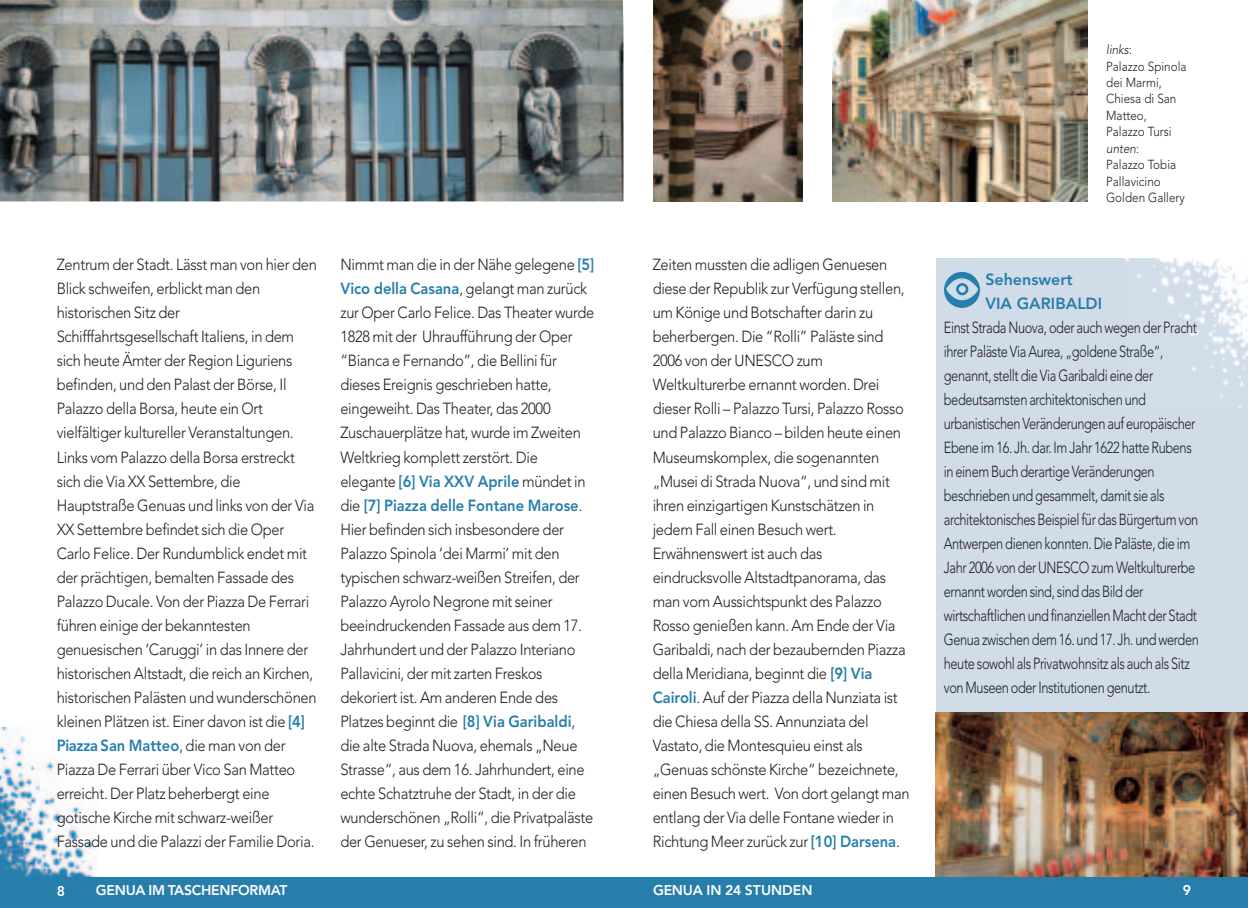
<style>
.page{position:relative;width:1248px;height:908px;background:#fff}
.page>*{position:absolute;margin:0;border:0;box-sizing:border-box;transform-origin:0 0}
.t1{font:300 16px/24px "Avenir LT Std";letter-spacing:-.02em;color:#231f20;scale:.92 1}
.t2{font:300 16px/24px "Avenir LT Std";letter-spacing:-.02em;color:#231f20;scale:.8 1}
.t3{font:800 16px/24px "Avenir LT Std";color:#277eab}
.t4{font:800 14px "Avenir LT Std";letter-spacing:-.02em;color:#fff}
.t5{font:800 14px "Avenir LT Std";color:#fff}
.t6{font:300 13px/16.4px "Avenir LT Std";color:#231f20;scale:.9 1}
.s1{font-weight:800;color:#277eab}
.s2{font-style:italic}
</style>
<div class="page">
<img style="left:0;top:727px;width:96px;height:150px">
<div style="left:935px;top:258px;width:312px;height:649px;background:#d1dce9"></div>
<img style="left:935px;top:712px;width:312px;height:165px">
<div style="left:624px;top:877px;width:623px;height:30px;background:#277eab"></div>
<div style="left:0;top:877px;width:624px;height:30px;background:#277eab"></div>
<img style="left:0;top:0;width:623px;height:201px">
<img style="left:653px;top:0;width:149px;height:201px">
<img style="left:832px;top:0;width:255px;height:201px">
<svg style="left:944px;top:271px;width:34px;height:37px"></svg>
<img style="left:1125px;top:258px;width:122px;height:150px">
<img style="left:1243px;top:258px;width:3px;height:149px">
<p class="t1" style="left:57px;top:254px;width:284px">Zentrum der Stadt. Lässt man von hier den Blick schweifen, erblickt man den historischen Sitz der Schifffahrtsgesellschaft Italiens, in dem sich heute Ämter der Region Liguriens befinden, und den Palast der Börse, Il Palazzo della Borsa, heute ein Ort vielfältiger kultureller Veranstaltungen.<br>Links vom Palazzo della Borsa erstreckt sich die Via XX Settembre, die Hauptstraße Genuas und links von der Via XX Settembre befindet sich die Oper Carlo Felice. Der Rundumblick endet mit der prächtigen, bemalten Fassade des Palazzo Ducale. Von der Piazza De Ferrari führen einige der bekanntesten genuesischen ‘Caruggi’ in das Innere der historischen Altstadt, die reich an Kirchen, historischen Palästen und wunderschönen kleinen Plätzen ist. Einer davon ist die <span class="s1">[4] Piazza San Matteo</span>, die man von der Piazza De Ferrari über Vico San Matteo erreicht. Der Platz beherbergt eine gotische Kirche mit schwarz-weißer Fassade und die Palazzi der Familie Doria.</p>
<p class="t1" style="left:340px;top:254px;width:278px">Nimmt man die in der Nähe gelegene <span class="s1">[5] Vico della Casana</span>, gelangt man zurück zur Oper Carlo Felice. Das Theater wurde 1828 mit der Uhraufführung der Oper “Bianca e Fernando”, die Bellini für dieses Ereignis geschrieben hatte, eingeweiht. Das Theater, das 2000<br>Zuschauerplätze hat, wurde im Zweiten Weltkrieg komplett zerstört. Die elegante <span class="s1">[6] Via XXV Aprile</span> mündet in die <span class="s1">[7] Piazza delle Fontane Marose</span>.<br>Hier befinden sich insbesondere der Palazzo Spinola ‘dei Marmi’ mit den typischen schwarz-weißen Streifen, der Palazzo Ayrolo Negrone mit seiner beeindruckenden Fassade aus dem 17.<br>Jahrhundert und der Palazzo Interiano Pallavicini, der mit zarten Freskos dekoriert ist. Am anderen Ende des Platzes beginnt die <span class="s1">[8] Via Garibaldi</span>, die alte Strada Nuova, ehemals „Neue Strasse“, aus dem 16. Jahrhundert, eine echte Schatztruhe der Stadt, in der die wunderschönen „Rolli“, die Privatpaläste der Genueser, zu sehen sind. In früheren</p>
<p class="t4" style="left:57px;top:884px;width:10px">8</p>
<p class="t4" style="left:96px;top:884px;width:193px">GENUA IM TASCHENFORMAT</p>
<p class="t6" style="left:1106px;top:43px;width:91px"><span class="s2">links</span>:<br>Palazzo Spinola dei Marmi,<br>Chiesa di San<br>Matteo,<br>Palazzo Tursi <span class="s2">unten</span>:<br>Palazzo Tobia<br>Pallavicino<br>Golden Gallery</p>
<p class="t1" style="left:652px;top:254px;width:281px">Zeiten mussten die adligen Genuesen diese der Republik zur Verfügung stellen, um Könige und Botschafter darin zu beherbergen. Die “Rolli” Paläste sind 2006 von der UNESCO zum Weltkulturerbe ernannt worden. Drei dieser Rolli – Palazzo Tursi, Palazzo Rosso und Palazzo Bianco – bilden heute einen Museumskomplex, die sogenannten „Musei di Strada Nuova“, und sind mit ihren einzigartigen Kunstschätzen in jedem Fall einen Besuch wert.<br>Erwähnenswert ist auch das eindrucksvolle Altstadtpanorama, das man vom Aussichtspunkt des Palazzo Rosso genießen kann. Am Ende der Via Garibaldi, nach der bezaubernden Piazza della Meridiana, beginnt die <span class="s1">[9] Via Cairoli</span>. Auf der Piazza della Nunziata ist die Chiesa della SS. Annunziata del Vastato, die Montesquieu einst als „Genuas schönste Kirche“ bezeichnete, einen Besuch wert. Von dort gelangt man entlang der Via delle Fontane wieder in Richtung Meer zurück zur <span class="s1">[10] Darsena</span>.</p>
<p class="t5" style="left:653px;top:884px;width:161px">GENUA IN 24 STUNDEN</p>
<p class="t4" style="left:1182px;top:884px;width:10px">9</p>
<p class="t3" style="left:985px;top:268px;width:118px">Sehenswert<br>VIA GARIBALDI</p>
<p class="t2" style="left:943px;top:316px;width:320px">Einst Strada Nuova, oder auch wegen der Pracht ihrer Paläste Via Aurea, „goldene Straße“, genannt, stellt die Via Garibaldi eine der bedeutsamsten architektonischen und urbanistischen Veränderungen auf europäischer Ebene im 16. Jh. dar. Im Jahr 1622 hatte Rubens in einem Buch derartige Veränderungen beschrieben und gesammelt, damit sie als architektonisches Beispiel für das Bürgertum von Antwerpen dienen konnten. Die Paläste, die im Jahr 2006 von der UNESCO zum Weltkulturerbe ernannt worden sind, sind das Bild der wirtschaftlichen und finanziellen Macht der Stadt Genua zwischen dem 16. und 17. Jh. und werden heute sowohl als Privatwohnsitz als auch als Sitz von Museen oder Institutionen genutzt.</p>
</div>
